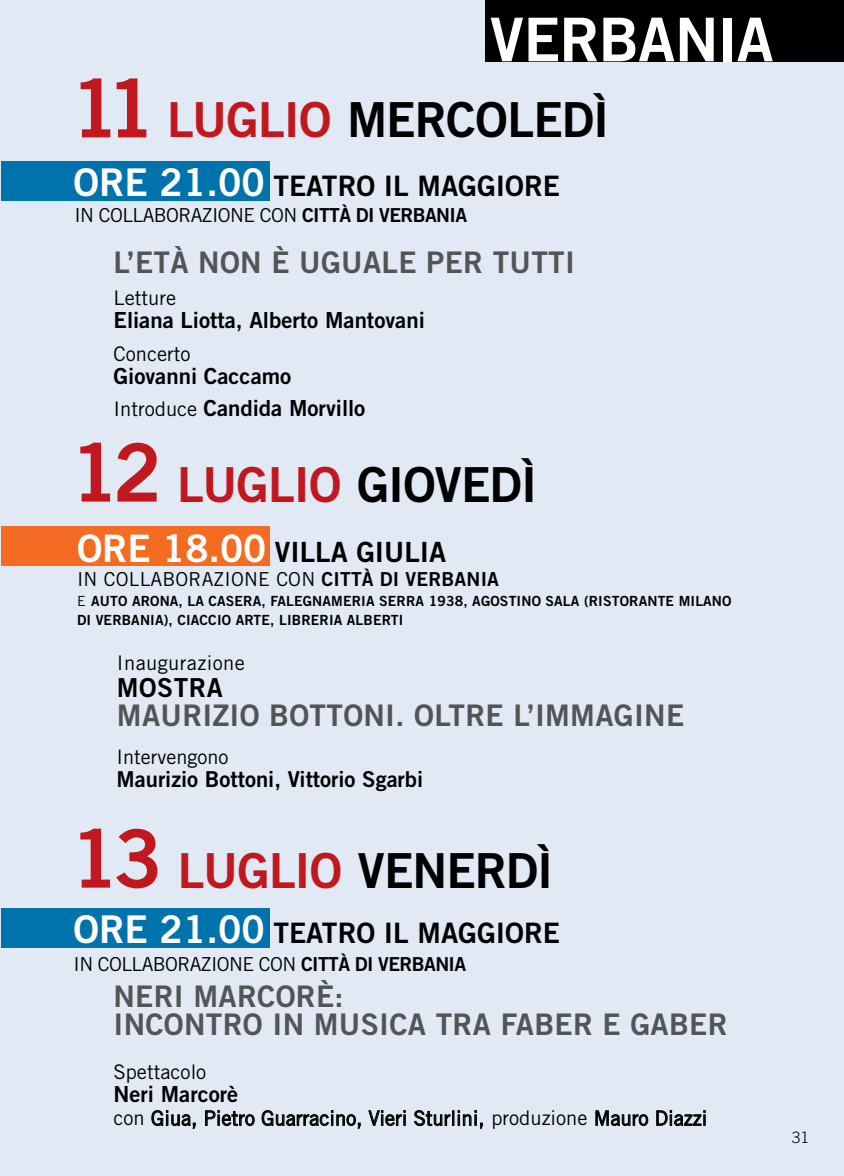
<style>
.page{position:relative;width:844px;height:1176px;background:#fff}
.page>*{position:absolute;margin:0;border:0;box-sizing:border-box;transform-origin:0 0}
.t1{font:60.38px "Trade Gothic Bold Two";color:#fff}
.t2{font:48.3px "Trade Gothic Bold Two";letter-spacing:-.02em;color:#000}
.t3{font:29.75px/28px "Trade Gothic Bold Two";letter-spacing:.01em;color:#545456}
.t4{font:28.18px "Trade Gothic Bold Two";color:#000}
.t5{font:27.82px "Trade Gothic Bold Two";color:#000}
.t6{font:26.07px "Trade Gothic Bold Two";letter-spacing:.02em;color:#000}
.t7{font:22.05px/31.8px "Trade Gothic Bold Two";color:#000}
.t8{font:21.88px "Trade Gothic Bold Two";color:#000}
.t9{font:20.12px "Trade Gothic";color:#000}
.t10{font:19.95px "Trade Gothic";color:#000}
.t11{font:19.25px "Trade Gothic";letter-spacing:-.03em;color:#000}
.t12{font:19.25px "Trade Gothic";letter-spacing:.01em;color:#000}
.t13{font:300 15.75px "Trade Gothic";color:#000}
.t14{font:14px/19.2px "Trade Gothic Bold Two";letter-spacing:.01em;color:#000}
.s1{font-size:80.5px;color:#c0181e}
.s2{color:#c0181e}
.s3{font-size:38.32px;color:#fff}
.s4{font-family:"Trade Gothic Bold Two"}
.s5{font-family:"Trade Gothic";font-size:20.12px}
.s6{font-size:37.8px;color:#fff}
.s7{font-family:"Trade Gothic"}
</style>
<div class="page">
<div style="left:0;top:0;width:843px;height:1176px;background:#e1eaf4"></div>
<div style="left:1px;top:161px;width:268px;height:40px;background:#0072ac"></div>
<div style="left:485px;top:0;width:358px;height:61px;background:#000"></div>
<div style="left:1px;top:526px;width:268px;height:40px;background:#f36c21"></div>
<div style="left:1px;top:908px;width:268px;height:40px;background:#0072ac"></div>
<svg style="left:152px;top:1110px;width:43px;height:18px"></svg>
<svg style="left:205px;top:1110px;width:49px;height:16px"></svg>
<svg style="left:262px;top:1110px;width:98px;height:18px"></svg>
<svg style="left:368px;top:1110px;width:37px;height:16px"></svg>
<svg style="left:414px;top:1110px;width:68px;height:18px"></svg>
<svg style="left:595px;top:1110px;width:53px;height:16px"></svg>
<svg style="left:656px;top:1110px;width:49px;height:16px"></svg>
<h1 class="t1" style="left:490px;top:2px;width:183px">VERBANIA</h1>
<h2 class="t2" style="left:70px;top:90px;width:540px"><span class="s1">11</span> <span class="s2">LUGLIO</span> MERCOLEDÌ</h2>
<h3 class="t4" style="left:73px;top:168px;width:488px"><span class="s3">ORE 21.00</span> TEATRO I L MAGGIORE</h3>
<h3 class="t11" style="left:74px;top:203px;width:394px">I n collaborazione con <span class="s4">CITTÀ DI VERBANIA</span></h3>
<h3 class="t3" style="left:113px;top:247px;width:463px">L’ETÀ NON È UGUALE PER TUTTI</h3>
<h3 class="t9" style="left:113px;top:286px;width:64px">Letture</h3>
<h3 class="t7" style="left:113px;top:304px;width:313px">ELIANA LIOTTA, ALBERTO MANTOVANI</h3>
<h3 class="t9" style="left:113px;top:342px;width:79px">Concerto</h3>
<h3 class="t7" style="left:113px;top:360px;width:253px">GIOVANNI CACCAMO<br><span class="s5">I ntroduce</span> CANDIDA MORVILLO</h3>
<h2 class="t2" style="left:70px;top:454px;width:468px"><span class="s1">12</span> <span class="s2">LUGLIO</span> GIOVEDÌ</h2>
<h3 class="t5" style="left:77px;top:535px;width:371px"><span class="s6">ORE 18.00</span> VILLA GIULIA</h3>
<h3 class="t12" style="left:77px;top:568px;width:423px">I n collaborazione con <span class="s4">CITTÀ DI VERBANIA</span></h3>
<p class="t14" style="left:77px;top:591px;width:142px"><span class="s7">e</span> AUTO ARONA, LA CASERA</p>
<p class="t14" style="left:77px;top:591px;width:656px;text-indent:184px">, FALEGNAMERIA SERRA 1938, AGOSTINO SALA (RISTORANTE M ILANO<br>DI VERBANIA), CIACCIO ARTE, LIBRERIA ALBERTI</p>
<h3 class="t9" style="left:117px;top:651px;width:129px">I naugurazione</h3>
<h3 class="t6" style="left:117px;top:671px;width:107px">MOSTRA</h3>
<h3 class="t3" style="left:117px;top:701px;width:568px">MAURIZIO BOTTONI. OLTRE L’IMMAGINE</h3>
<h3 class="t10" style="left:116px;top:745px;width:113px">I ntervengono</h3>
<h3 class="t8" style="left:116px;top:765px;width:308px">MAURIZIO BOTTONI, VITTORIO SGARBI</h3>
<h2 class="t2" style="left:70px;top:840px;width:485px"><span class="s1">13</span> <span class="s2">LUGLIO</span> VENERDÌ</h2>
<h3 class="t4" style="left:73px;top:915px;width:488px"><span class="s3">ORE 21.00</span> TEATRO I L MAGGIORE</h3>
<h3 class="t11" style="left:73px;top:952px;width:394px">I n collaborazione con <span class="s4">CITTÀ DI VERBANIA</span></h3>
<h3 class="t3" style="left:113px;top:981px;width:18px">NERI</h3>
<h3 class="t3" style="left:113px;top:981px;width:615px;text-indent:80px">MARCORÈ:<br>I NCONTRO IN M USICA TRA FABER E GABER</h3>
<h3 class="t9" style="left:113px;top:1059px;width:94px">Spettacolo</h3>
<h3 class="t7" style="left:113px;top:1078px;width:126px">NERI MARCORÈ</h3>
<h3 class="t9" style="left:113px;top:1106px;width:595px">con Giua, Pietro Guarracino, Vieri Sturlini, produzione Mauro Diazzi</h3>
<p class="t13" style="left:791px;top:1127px;width:19px">31</p>
</div>
